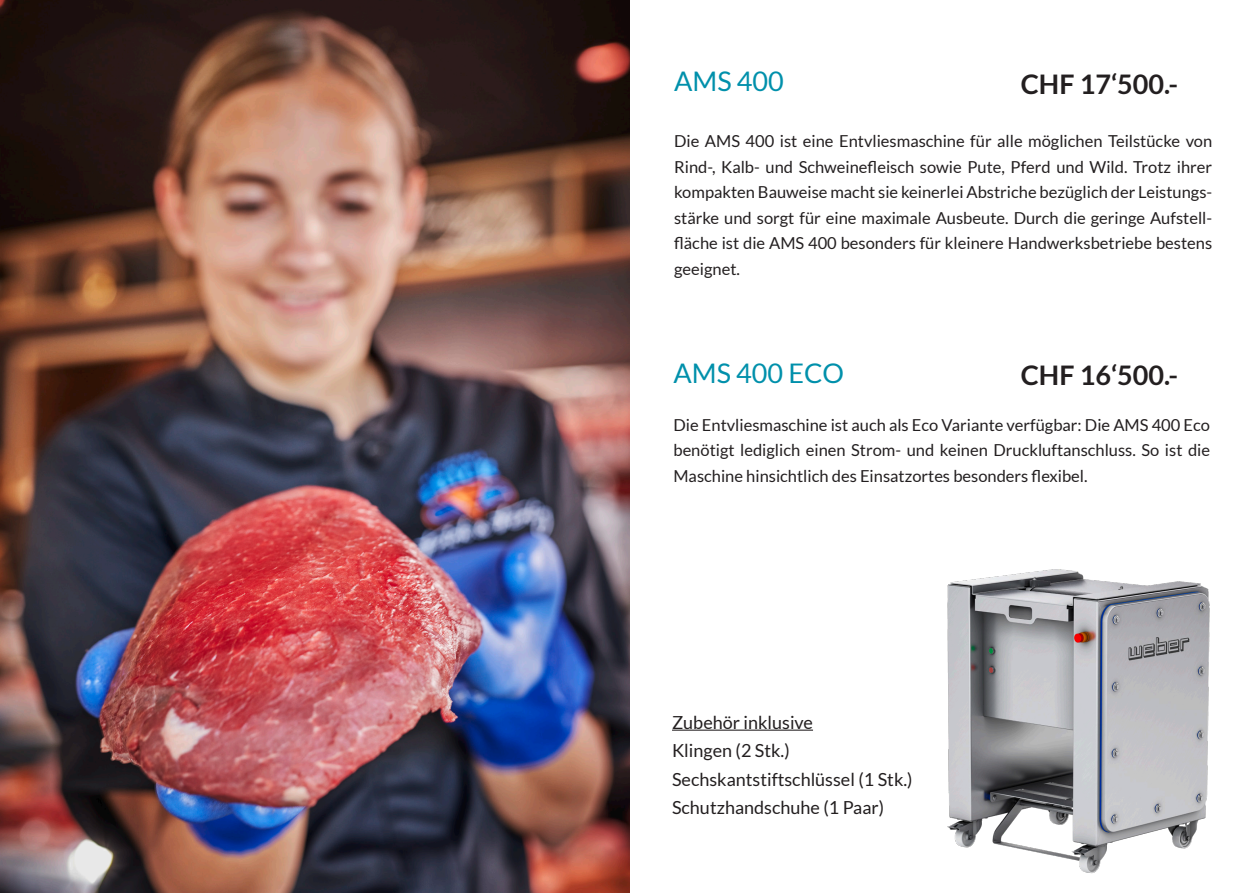
<style>
.page{position:relative;width:1259px;height:893px;background:#fff}
.page>*{position:absolute;margin:0;border:0;box-sizing:border-box;transform-origin:0 0}
.t1{font:700 27px "Lato";color:#231f20}
.t2{font:27px "Lato";color:#0090ab}
.t3{font:18px/28.5px "Lato";color:#231f20}
.t4{font:16.5px/25.5px "Lato";color:#231f20;text-align:justify}
</style>
<div class="page">
<img style="left:0;top:0;width:629px;height:893px">
<hr style="left:672px;top:730px;width:141px;height:1px;background:#231f20">
<img style="left:947px;top:569px;width:263px;height:305px">
<h1 class="t2" style="left:674px;top:66px;width:111px">AMS 400</h1>
<h1 class="t1" style="left:1020px;top:69px;width:159px">CHF 17‘500.-</h1>
<p class="t4" style="left:674px;top:128px;width:539px">Die AMS 400 ist eine Entvliesmaschine für alle möglichen Teilstücke von Rind-, Kalb- und Schweinefleisch sowie Pute, Pferd und Wild. Trotz ihrer kompakten Bauweise macht sie keinerlei Abstriche bezüglich der Leistungs&shy;stärke und sorgt für eine maximale Ausbeute. Durch die geringe Aufstell&shy;fläche ist die AMS 400 besonders für kleinere Handwerksbetriebe bestens geeignet.</p>
<h1 class="t2" style="left:673px;top:358px;width:172px">AMS 400 ECO</h1>
<h1 class="t1" style="left:1020px;top:360px;width:159px">CHF 16‘500.-</h1>
<p class="t4" style="left:673px;top:412px;width:538px">Die Entvliesmaschine ist auch als Eco Variante verfügbar: Die AMS 400 Eco benötigt lediglich einen Strom- und keinen Druckluftanschluss. So ist die Maschine hinsichtlich des Einsatzortes besonders flexibel.</p>
<p class="t3" style="left:672px;top:708px;width:242px">Zubehör inklusive<br>Klingen (2 Stk.)<br>Sechskantstiftschlüssel (1 Stk.)<br>Schutzhandschuhe (1 Paar)</p>
</div>
